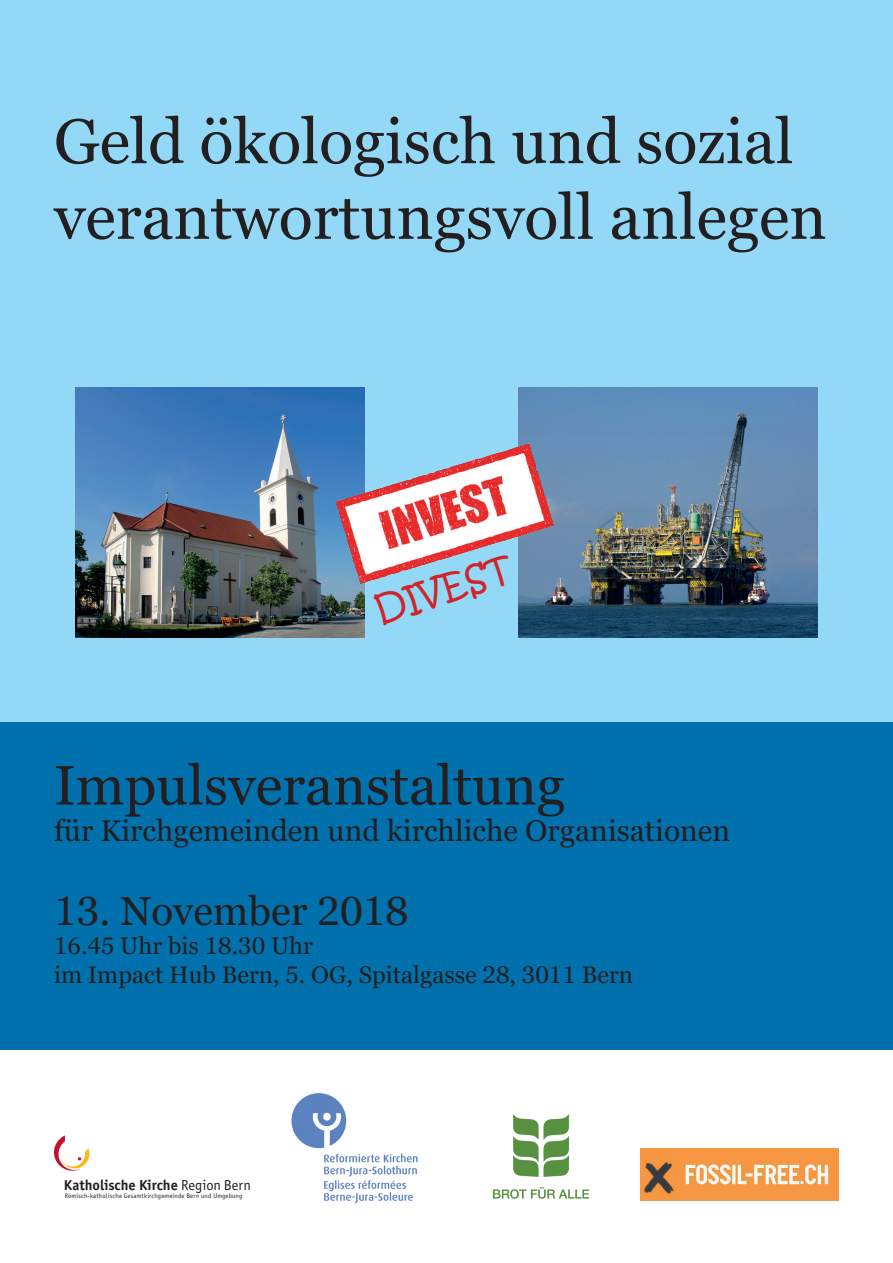
<style>
.page{position:relative;width:893px;height:1263px;background:#fff}
.page>*{position:absolute;margin:0;border:0;box-sizing:border-box;transform-origin:0 0}
.t1{font:63px/75.6px "Georgia";color:#231f20}
.t2{font:55.5px "Georgia Pro";color:#231f20}
.t3{font:40.5px "Georgia Pro";color:#231f20}
.t4{font:34.5px "Kristen ITC";color:#d1232a}
.t5{font:30px "Georgia Pro";color:#231f20}
.t6{font:24px/28.8px "Georgia Pro";color:#231f20}
.t7{font:700 14.55px "Officina Sans";color:#231f20}
.t8{font:6.6px "Officina Sans";letter-spacing:.02em;color:#231f20}
.s1{font-weight:400}
</style>
<div class="page">
<div style="left:0;top:0;width:893px;height:722px;background:#93d9f7"></div>
<div style="left:0;top:722px;width:893px;height:327px;background:#0071ad"></div>
<img style="left:518px;top:388px;width:299px;height:250px">
<img style="left:76px;top:388px;width:289px;height:250px">
<img style="left:333px;top:400px;width:226px;height:226px">
<img style="left:492px;top:1114px;width:98px;height:85px">
<img style="left:291px;top:1093px;width:127px;height:111px">
<svg style="left:54px;top:1135px;width:36px;height:36px"></svg>
<img style="left:640px;top:1148px;width:199px;height:53px">
<h1 class="t1" style="left:54px;top:103px;width:774px">Geld ökologisch und sozial verantwortungsvoll anlegen</h1>
<h3 class="t4" style="left:369px;top:588px;width:143px;rotate:-18deg">DIVEST</h3>
<h2 class="t2" style="left:54px;top:754px;width:512px">Impulsveranstaltung</h2>
<p class="t5" style="left:54px;top:813px;width:678px">für Kirchgemeinden und kirchliche Organisationen</p>
<h3 class="t3" style="left:54px;top:888px;width:356px">13. November 2018</h3>
<p class="t6" style="left:54px;top:931px;width:580px">16.45 Uhr bis 18.30 Uhr<br>im Impact Hub Bern, 5. OG, Spitalgasse 28, 3011 Bern</p>
<p class="t7" style="left:64px;top:1175px;width:189px">Katholische Kirche <span class="s1">Region Bern</span></p>
<p class="t8" style="left:65px;top:1192px;width:179px">Römisch-katholische Gesamtkirchgemeinde Bern und Umgebung</p>
</div>
